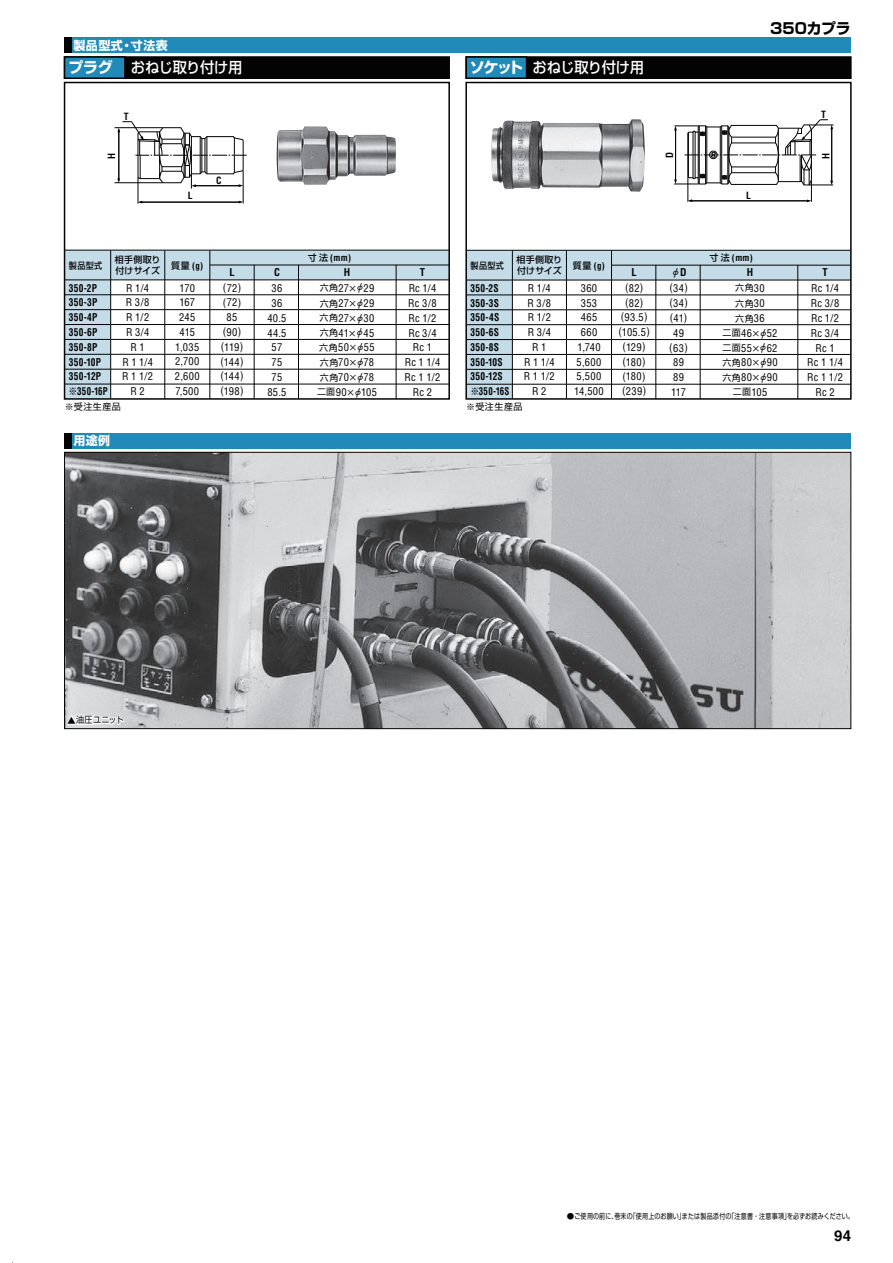
<style>
.page{position:relative;width:893px;height:1263px;background:#fff}
.page>*{position:absolute;margin:0;border:0;box-sizing:border-box;transform-origin:0 0}
.t1{font:15px "Shin Go Medium 90 msp RKSJ H";letter-spacing:-.03em;color:#fff;scale:.95 1}
.t2{font:15px "Shin Go Bold 90 msp RKSJ H";letter-spacing:-.015em;color:#030303}
.t3{font:700 15px "Helvetica";color:#030303}
.t4{font:12px "Shin Go Bold 90 msp RKSJ H";letter-spacing:.03em;color:#fff}
.t5{font:condensed 10.5px/14.9px "Helvetica";letter-spacing:.025em;color:#030303;text-align:center}
.t6{font:700 condensed 10.5px/14.9px "Helvetica";letter-spacing:.025em;color:#030303;scale:.9 1}
.t7{font:700 condensed 10.5px "Helvetica";letter-spacing:.025em;color:#030303}
.t8{font:10.5px "Gothic BBB Medium 90 msp RKSJ H";color:#030303}
.t9{font:700 condensed 9.75px "Helvetica";color:#030303}
.t10{font:9px/15.1px "Shin Go regular 90 msp RKSJ H";letter-spacing:.06em;color:#030303;text-align:justify}
.t11{font:700 condensed 9px "Helvetica";color:#030303}
.t12{font:9px/10.8px "Shin Go Medium 90 msp RKSJ H";letter-spacing:.035em;color:#030303}
.t13{font:9px "Shin Go Medium 90 msp RKSJ H";letter-spacing:.035em;color:#030303;scale:.9 1}
.t14{font:9px "Shin Go regular 90 msp RKSJ H";letter-spacing:.06em;color:#030303;scale:.9 1}
.t15{font:7.5px "Shin Go regular 90 msp RKSJ H";letter-spacing:.03em;color:#030303}
.s1{font-family:"Shin Go Bold 90 msp RKSJ H"}
.s2{font-family:"Shin Go Medium 90 msp RKSJ H";font-weight:400;font-stretch:normal}
.s3{font-family:"Shin Go regular 90 msp RKSJ H";font-weight:400;font-stretch:normal}
.s4{font-weight:700}
.s5{font-family:"Shin Go regular 90 msp RKSJ H";font-stretch:normal;font-size:9px}
.s6{font-family:"Gothic BBB Medium 90 msp RKSJ H";font-stretch:normal}
.s7{font-family:"Helvetica";font-weight:700;font-stretch:condensed}
.s8{font-family:"Helvetica";font-stretch:condensed;font-size:10.5px}
.s9{font-size:10.8px}
</style>
<div class="page">
<img style="left:66px;top:454px;width:783px;height:273px">
<div style="left:72px;top:38px;width:779px;height:15px;background:#218ab9"></div>
<div style="left:65px;top:38px;width:7px;height:15px;background:#030303"></div>
<div style="left:65px;top:57px;width:384px;height:21px;background:#030303"></div>
<div style="left:64px;top:56px;width:386px;height:23px;border:2px solid #030303"></div>
<div style="left:65px;top:57px;width:60px;height:21px;background:#218ab9"></div>
<div style="left:64px;top:56px;width:62px;height:23px;border:2px solid #030303"></div>
<div style="left:72px;top:433px;width:779px;height:15px;background:#218ab9"></div>
<div style="left:65px;top:433px;width:7px;height:15px;background:#030303"></div>
<div style="left:466px;top:57px;width:385px;height:21px;background:#030303"></div>
<div style="left:465px;top:56px;width:386px;height:23px;border:2px solid #030303"></div>
<div style="left:466px;top:57px;width:60px;height:21px;background:#218ab9"></div>
<div style="left:465px;top:56px;width:62px;height:23px;border:2px solid #030303"></div>
<svg style="left:65px;top:712px;width:61px;height:16px"></svg>
<svg style="left:63px;top:81px;width:789px;height:319px"></svg>
<svg style="left:674px;top:119px;width:159px;height:83px"></svg>
<hr style="left:115px;top:127px;width:48px;height:1px;background:#030303">
<hr style="left:115px;top:182px;width:48px;height:1px;background:#030303">
<svg style="left:117px;top:121px;width:130px;height:83px"></svg>
<p class="t4" style="left:74px;top:41px;width:96px">製品型式・寸法表</p>
<h1 class="t1" style="left:69px;top:62px;width:184px"><span class="s1">プラグ</span> おねじ取り付け用</h1>
<p class="t9" style="left:124px;top:113px;width:6px">T</p>
<p class="t9" style="left:108px;top:159px;width:7px;rotate:-90deg">H</p>
<p class="t9" style="left:188px;top:192px;width:6px">L</p>
<p class="t9" style="left:216px;top:176px;width:7px">C</p>
<h1 class="t1" style="left:470px;top:62px;width:185px"><span class="s1">ソケット</span> おねじ取り付け用</h1>
<h1 class="t2" style="left:770px;top:23px;width:82px">350カプラ</h1>
<p class="t9" style="left:821px;top:111px;width:6px">T</p>
<p class="t9" style="left:666px;top:158px;width:7px;rotate:-90deg">D</p>
<p class="t9" style="left:822px;top:159px;width:7px;rotate:-90deg">H</p>
<p class="t9" style="left:746px;top:191px;width:6px">L</p>
<p class="t13" style="left:69px;top:262px;width:39px">製品型式</p>
<p class="t12" style="left:115px;top:256px;width:47px">相手側取り付けサイズ</p>
<p class="t11" style="left:171px;top:262px;width:34px"><span class="s2">質量</span> (g)</p>
<p class="t6" style="left:69px;top:281px;width:45px">350-2P<br>350-3P<br>350-4P<br>350-6P<br>350-8P<br>350-10P<br>350-12P <span class="s3">※</span>350-16P</p>
<p class="t5" style="left:122px;top:281px;width:32px">R 1/4<br>R 3/8<br>R 1/2<br>R 3/4<br>R 1<br>R 1 1/4<br>R 1 1/2<br>R 2</p>
<p class="t5" style="left:175px;top:281px;width:26px">170<br>167<br>245<br>415<br>1,035<br>2,700<br>2,600<br>7,500</p>
<p class="t7" style="left:229px;top:268px;width:7px">L</p>
<p class="t5" style="left:220px;top:281px;width:25px">(72) (72)<br>85 (90) (119) (144) (144) (198)</p>
<p class="t7" style="left:274px;top:268px;width:7px">C</p>
<p class="t5" style="left:267px;top:281px;width:21px">36<br>36<br>40.5<br>44.5<br>57<br>75<br>75<br>85.5</p>
<p class="t11" style="left:308px;top:254px;width:45px"><span class="s2">寸法</span> (mm)</p>
<p class="t5" style="left:317px;top:266px;width:61px"><span class="s4">H<br></span><span class="s5">六角</span>27<span class="s5">×</span><span class="s6">φ</span>29<span class="s5">六角</span>27<span class="s5">×</span><span class="s6">φ</span>29<span class="s5">六角</span>27<span class="s5">×</span><span class="s6">φ</span>30<span class="s5">六角</span>41<span class="s5">×</span><span class="s6">φ</span>45<span class="s5">六角</span>50<span class="s5">×</span><span class="s6">φ</span>55<span class="s5">六角</span>70<span class="s5">×</span><span class="s6">φ</span>78<span class="s5">六角</span>70<span class="s5">×</span><span class="s6">φ</span>78<span class="s5">二面</span>90<span class="s5">×</span><span class="s6">φ</span>105</p>
<p class="t7" style="left:420px;top:268px;width:7px">T</p>
<p class="t5" style="left:405px;top:281px;width:37px">Rc 1/4<br>Rc 3/8<br>Rc 1/2<br>Rc 3/4<br>Rc 1<br>Rc 1 1/4<br>Rc 1 1/2<br>Rc 2</p>
<p class="t13" style="left:471px;top:263px;width:39px">製品型式</p>
<p class="t12" style="left:516px;top:256px;width:47px">相手側取り付けサイズ</p>
<p class="t11" style="left:573px;top:263px;width:34px"><span class="s2">質量</span> (g)</p>
<p class="t6" style="left:470px;top:281px;width:45px">350-2S<br>350-3S<br>350-4S<br>350-6S<br>350-8S<br>350-10S<br>350-12S <span class="s3">※</span>350-16S</p>
<p class="t5" style="left:524px;top:281px;width:32px">R 1/4<br>R 3/8<br>R 1/2<br>R 3/4<br>R 1<br>R 1 1/4<br>R 1 1/2<br>R 2</p>
<p class="t5" style="left:574px;top:281px;width:31px">360<br>353<br>465<br>660<br>1,740<br>5,600<br>5,500<br>14,500</p>
<p class="t10" style="left:65px;top:401px;width:58px">※受注生産品</p>
<p class="t10" style="left:466px;top:401px;width:58px">※受注生産品</p>
<p class="t4" style="left:74px;top:436px;width:38px">用途例</p>
<p class="t7" style="left:631px;top:269px;width:7px">L</p>
<p class="t5" style="left:618px;top:281px;width:33px">(82) (82) (93.5) (105.5) (129) (180) (180) (239)</p>
<p class="t8" style="left:671px;top:267px;width:17px">φ<span class="s7">D</span></p>
<p class="t5" style="left:669px;top:281px;width:20px">(34) (34) (41)<br>49 (63)<br>89<br>89<br>117</p>
<p class="t11" style="left:709px;top:254px;width:45px"><span class="s2">寸法</span> (mm)</p>
<p class="t7" style="left:747px;top:269px;width:8px">H</p>
<p class="t10" style="left:735px;top:282px;width:31px">六角<span class="s8">30</span>六角<span class="s8">30</span>六角<span class="s8">36</span></p>
<p class="t5" style="left:722px;top:326px;width:57px"><span class="s5">二面</span>46<span class="s5">×</span><span class="s6">φ</span>52<span class="s5">二面</span>55<span class="s5">×</span><span class="s6">φ</span>62<span class="s5">六角</span>80<span class="s5">×</span><span class="s6">φ</span>90<span class="s5">六角</span>80<span class="s5">×</span><span class="s6">φ</span>90<span class="s5">二面</span>105</p>
<p class="t7" style="left:822px;top:269px;width:7px">T</p>
<p class="t5" style="left:807px;top:281px;width:37px">Rc 1/4<br>Rc 3/8<br>Rc 1/2<br>Rc 3/4<br>Rc 1<br>Rc 1 1/4<br>Rc 1 1/2<br>Rc 2</p>
<p class="t14" style="left:68px;top:717px;width:64px"><span class="s9">▲</span>油圧ユニット</p>
<p class="t15" style="left:567px;top:1213px;width:288px">●ご使用の前に、巻末の「使用上のお願い」または製品添付の「注意書・注意事項」を必ずお読みください。</p>
<h1 class="t3" style="left:834px;top:1230px;width:18px">94</h1>
</div>
